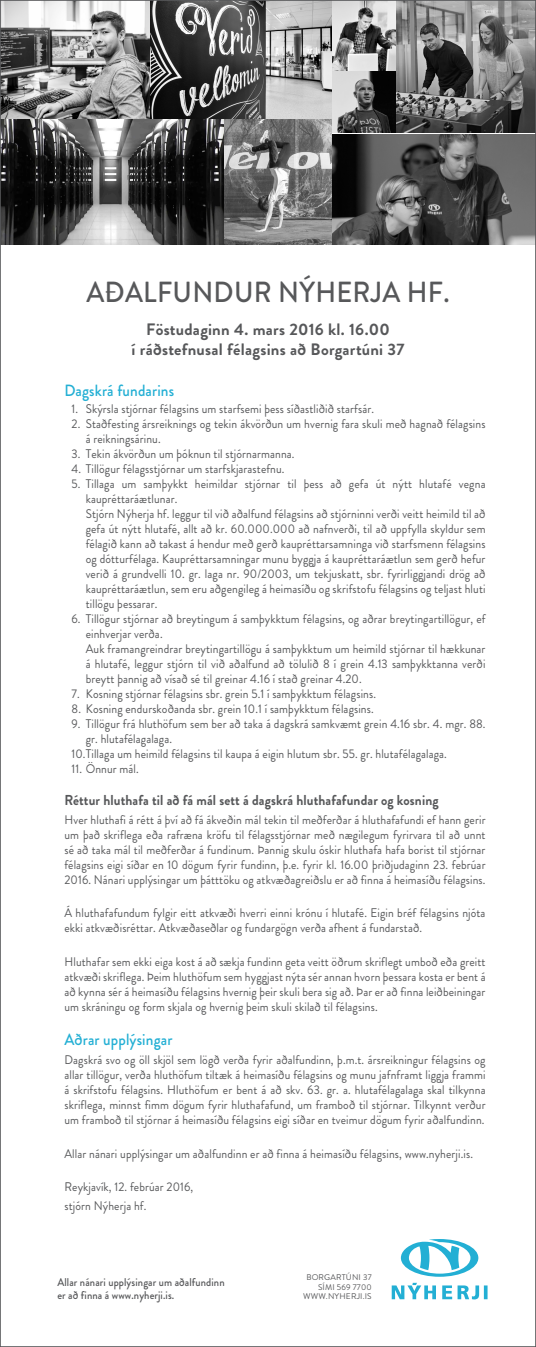
<style>
.page{position:relative;width:536px;height:1347px;background:#fff}
.page>*{position:absolute;margin:0;border:0;box-sizing:border-box;transform-origin:0 0}
.megintexti{font:500 29px "Brandon Grotesque";letter-spacing:.01em;color:#57585a;scale:.93 1}
.t1{font:700 16.5px "Brandon Grotesque";letter-spacing:.015em;color:#57585a}
.fyrirsögn{font:500 16.25px "Brandon Grotesque";letter-spacing:.01em;color:#23afd4;scale:.93 1}
.fyrirsögn-2{font:700 14.38px "Brandon Grotesque";letter-spacing:.01em;color:#57585a;scale:.93 1}
.fyrirsögn-3{font:12.5px/15px "Brandon Grotesque";letter-spacing:.01em;color:#57585a;scale:.93 1}
.megintexti-2{font:500 11.25px/13.5px "Brandon Grotesque";letter-spacing:.01em;color:#57585a;scale:.93 1}
.t2{font:8.25px "Brandon Grotesque";letter-spacing:.02em;color:#57585a}
</style>
<div class="page">
<img style="left:2px;top:2px;width:328px;height:243px">
<svg style="left:400px;top:1239px;width:78px;height:37px"></svg>
<svg style="left:391px;top:1282px;width:96px;height:17px"></svg>
<img style="left:332px;top:134px;width:201px;height:111px">
<img style="left:396px;top:2px;width:137px;height:131px">
<img style="left:332px;top:2px;width:63px;height:68px">
<img style="left:332px;top:72px;width:63px;height:61px">
<img style="left:2px;top:119px;width:221px;height:126px">
<p class="megintexti" style="left:86px;top:272px;width:391px">AÐALFUNDUR NÝHERJA HF.</p>
<p class="t1" style="left:146px;top:318px;width:245px">Föstudaginn 4. mars 2016 kl. 16.00</p>
<p class="t1" style="left:131px;top:337px;width:274px">í ráðstefnusal félagsins að Borgartúni 37</p>
<p class="fyrirsögn" style="left:64px;top:379px;width:119px">Dagskrá fundarins</p>
<p class="fyrirsögn-3" style="left:71px;top:401px;width:326px">1. Skýrsla stjórnar félagsins um starfsemi þess síðastliðið starfsár.</p>
<p class="fyrirsögn-3" style="left:86px;top:416px;width:431px;text-indent:-14px">2. Staðfesting ársreiknings og tekin ákvörðun um hvernig fara skuli með hagnað félagsins á reikningsárinu.</p>
<p class="fyrirsögn-3" style="left:71px;top:446px;width:241px">3. Tekin ákvörðun um þóknun til stjórnarmanna.</p>
<p class="fyrirsögn-3" style="left:71px;top:461px;width:230px">4. Tillögur félagsstjórnar um starfskjarastefnu.</p>
<p class="fyrirsögn-3" style="left:86px;top:476px;width:431px;text-indent:-14px">5. Tillaga um samþykkt heimildar stjórnar til þess að gefa út nýtt hlutafé vegna kaupréttaráætlunar.<br>Stjórn Nýherja hf. leggur til við aðalfund félagsins að stjórninni verði veitt heimild til að gefa út nýtt hlutafé, allt að kr. 60.000.000 að nafnverði, til að uppfylla skyldur sem félagið kann að takast á hendur með gerð kaupréttarsamninga við starfsmenn félagsins og dótturfélaga. Kaupréttarsamningar munu byggja á kaupréttaráætlun sem gerð hefur verið á grundvelli 10. gr. laga nr. 90/2003, um tekjuskatt, sbr. fyrirliggjandi drög að kaupréttaráætlun, sem eru aðgengileg á heimasíðu og skrifstofu félagsins og teljast hluti tillögu þessarar.</p>
<p class="fyrirsögn-3" style="left:86px;top:611px;width:431px;text-indent:-14px">6. Tillögur stjórnar að breytingum á samþykktum félagsins, og aðrar breytingartillögur, ef einhverjar verða.<br>Auk framangreindrar breytingartillögu á samþykktum um heimild stjórnar til hækkunar á hlutafé, leggur stjórn til við aðalfund að tölulið 8 í grein 4.13 samþykktanna verði breytt þannig að vísað sé til greinar 4.16 í stað greinar 4.20.</p>
<p class="fyrirsögn-3" style="left:71px;top:686px;width:328px">7. Kosning stjórnar félagsins sbr. grein 5.1 í samþykktum félagsins.</p>
<p class="fyrirsögn-3" style="left:71px;top:701px;width:326px">8. Kosning endurskoðanda sbr. grein 10.1 í samþykktum félagsins.</p>
<p class="fyrirsögn-3" style="left:86px;top:716px;width:431px;text-indent:-14px">9. Tillögur frá hluthöfum sem ber að taka á dagskrá samkvæmt grein 4.16 sbr. 4. mgr. 88. gr. hlutafélagalaga.</p>
<p class="fyrirsögn-3" style="left:71px;top:746px;width:404px">10.Tillaga um heimild félagsins til kaupa á eigin hlutum sbr. 55. gr. hlutafélagalaga.</p>
<p class="fyrirsögn-3" style="left:71px;top:761px;width:74px">11. Önnur mál.</p>
<p class="fyrirsögn-2" style="left:64px;top:790px;width:403px">Réttur hluthafa til að fá mál sett á dagskrá hluthafafundar og kosning</p>
<p class="fyrirsögn-3" style="left:64px;top:812px;width:454px;text-align:justify">Hver hluthafi á rétt á því að fá ákveðin mál tekin til meðferðar á hluthafafundi ef hann gerir um það skriflega eða rafræna kröfu til félagsstjórnar með nægilegum fyrirvara til að unnt sé að taka mál til meðferðar á fundinum. Þannig skulu óskir hluthafa hafa borist til stjórnar félagsins eigi síðar en 10 dögum fyrir fundinn, þ.e. fyrir kl. 16.00 þriðjudaginn 23. febrúar 2016. Nánari upplýsingar um þátttöku og atkvæðagreiðslu er að finna á heimasíðu félagsins.</p>
<p class="fyrirsögn-3" style="left:64px;top:905px;width:453px">Á hluthafafundum fylgir eitt atkvæði hverri einni krónu í hlutafé. Eigin bréf félagsins njóta ekki atkvæðisréttar. Atkvæðaseðlar og fundargögn verða afhent á fundarstað.</p>
<p class="fyrirsögn-3" style="left:64px;top:954px;width:454px;text-align:justify">Hluthafar sem ekki eiga kost á að sækja fundinn geta veitt öðrum skriflegt umboð eða greitt atkvæði skriflega. Þeim hluthöfum sem hyggjast nýta sér annan hvorn þessara kosta er bent á að kynna sér á heimasíðu félagsins hvernig þeir skuli bera sig að. Þar er að finna leiðbeiningar um skráningu og form skjala og hvernig þeim skuli skilað til félagsins.</p>
<p class="fyrirsögn" style="left:64px;top:1028px;width:117px">Aðrar upplýsingar</p>
<p class="fyrirsögn-3" style="left:64px;top:1052px;width:454px;text-align:justify">Dagskrá svo og öll skjöl sem lögð verða fyrir aðalfundinn, þ.m.t. ársreikningur félagsins og allar tillögur, verða hluthöfum tiltæk á heimasíðu félagsins og munu jafnframt liggja frammi á skrifstofu félagsins. Hluthöfum er bent á að skv. 63. gr. a. hlutafélagalaga skal tilkynna skriflega, minnst fimm dögum fyrir hluthafafund, um framboð til stjórnar. Tilkynnt verður um framboð til stjórnar á heimasíðu félagsins eigi síðar en tveimur dögum fyrir aðalfundinn.</p>
<p class="fyrirsögn-3" style="left:64px;top:1146px;width:440px">Allar nánari upplýsingar um aðalfundinn er að finna á heimasíðu félagsins, www.nyherji.is.</p>
<p class="fyrirsögn-3" style="left:64px;top:1179px;width:140px">Reykjavík, 12. febrúar 2016,</p>
<p class="fyrirsögn-3" style="left:64px;top:1198px;width:89px">stjórn Nýherja hf.</p>
<p class="megintexti-2" style="left:57px;top:1275px;width:181px">Allar nánari upplýsingar um aðalfundinn er að finna á www.nyherji.is.</p>
<p class="t2" style="left:306px;top:1271px;width:67px">BORGARTÚNI 37</p>
<p class="t2" style="left:317px;top:1281px;width:55px">SÍMI 569 7700</p>
<p class="t2" style="left:303px;top:1290px;width:70px">WWW.NYHERJI.IS</p>
</div>
